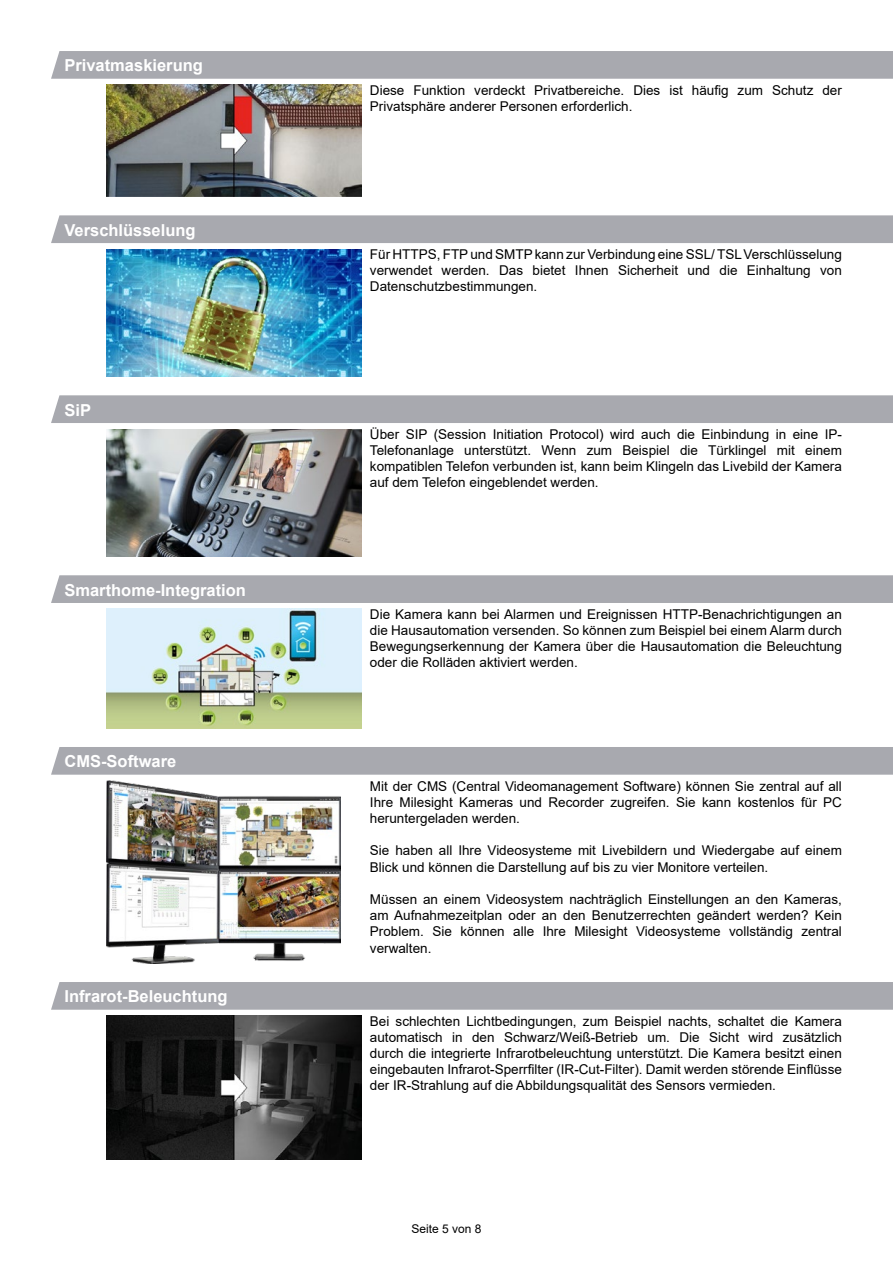
<style>
.page{position:relative;width:893px;height:1263px;background:#fff}
.page>*{position:absolute;margin:0;border:0;box-sizing:border-box;transform-origin:0 0}
.t1{font:700 16.5px "Arial";color:#fff}
.t2{font:13.5px/16.2px "Arial";color:#000;text-align:justify}
.t3{font:12px "Arial";color:#000}
</style>
<div class="page">
<div style="left:51px;top:51px;width:842px;height:28px;background:#a8a9af"></div>
<img style="left:106px;top:85px;width:255px;height:111px">
<div style="left:51px;top:215px;width:842px;height:28px;background:#a8a9af"></div>
<img style="left:106px;top:249px;width:255px;height:127px">
<div style="left:51px;top:395px;width:842px;height:28px;background:#a8a9af"></div>
<img style="left:106px;top:429px;width:255px;height:127px">
<div style="left:51px;top:575px;width:842px;height:28px;background:#a8a9af"></div>
<img style="left:106px;top:609px;width:255px;height:119px">
<div style="left:51px;top:747px;width:842px;height:28px;background:#a8a9af"></div>
<img style="left:106px;top:781px;width:234px;height:182px">
<div style="left:51px;top:982px;width:842px;height:28px;background:#a8a9af"></div>
<img style="left:106px;top:1016px;width:255px;height:143px">
<p class="t1" style="left:64px;top:54px;width:140px">Privatmaskierung</p>
<p class="t1" style="left:64px;top:218px;width:133px">Verschlüsselung</p>
<p class="t1" style="left:64px;top:398px;width:28px">SiP</p>
<p class="t1" style="left:64px;top:578px;width:183px">Smarthome-Integration</p>
<p class="t1" style="left:64px;top:750px;width:113px">CMS-Software</p>
<p class="t1" style="left:64px;top:985px;width:165px">Infrarot-Beleuchtung</p>
<p class="t2" style="left:370px;top:82px;width:473px">Diese Funktion verdeckt Privatbereiche. Dies ist häufig zum Schutz der<br>Privatsphäre anderer Personen erforderlich.</p>
<p class="t2" style="left:370px;top:246px;width:473px">Für HTTPS, FTP und SMTP kann zur Verbindung eine SSL/ TSL Verschlüsselung verwendet werden. Das bietet Ihnen Sicherheit und die Einhaltung von Datenschutzbestimmungen.</p>
<p class="t2" style="left:370px;top:426px;width:473px">Über SIP (Session Initiation Protocol) wird auch die Einbindung in eine IP-Telefonanlage unterstützt. Wenn zum Beispiel die Türklingel mit einem kompatiblen Telefon verbunden ist, kann beim Klingeln das Livebild der Kamera auf dem Telefon eingeblendet werden.</p>
<p class="t2" style="left:370px;top:606px;width:473px">Die Kamera kann bei Alarmen und Ereignissen HTTP-Benachrichtigungen an die Hausautomation versenden. So können zum Beispiel bei einem Alarm durch Bewegungserkennung der Kamera über die Hausautomation die Beleuchtung oder die Rolläden aktiviert werden.</p>
<p class="t2" style="left:370px;top:777px;width:473px">Mit der CMS (Central Videomanagement Software) können Sie zentral auf all Ihre Milesight Kameras und Recorder zugreifen. Sie kann kostenlos für PC heruntergeladen werden.</p>
<p class="t2" style="left:370px;top:842px;width:473px">Sie haben all Ihre Videosysteme mit Livebildern und Wiedergabe auf einem<br>Blick und können die Darstellung auf bis zu vier Monitore verteilen.</p>
<p class="t2" style="left:370px;top:891px;width:473px">Müssen an einem Videosystem nachträglich Einstellungen an den Kameras, am Aufnahmezeitplan oder an den Benutzerrechten geändert werden? Kein Problem. Sie können alle Ihre Milesight Videosysteme vollständig zentral verwalten.</p>
<p class="t2" style="left:370px;top:1012px;width:473px">Bei schlechten Lichtbedingungen, zum Beispiel nachts, schaltet die Kamera automatisch in den Schwarz/Weiß-Betrieb um. Die Sicht wird zusätzlich durch die integrierte Infrarotbeleuchtung unterstützt. Die Kamera besitzt einen eingebauten Infrarot-Sperrfilter (IR-Cut-Filter). Damit werden störende Einflüsse der IR-Strahlung auf die Abbildungsqualität des Sensors vermieden.</p>
<p class="t3" style="left:411px;top:1220px;width:72px">Seite 5 von 8</p>
</div>
